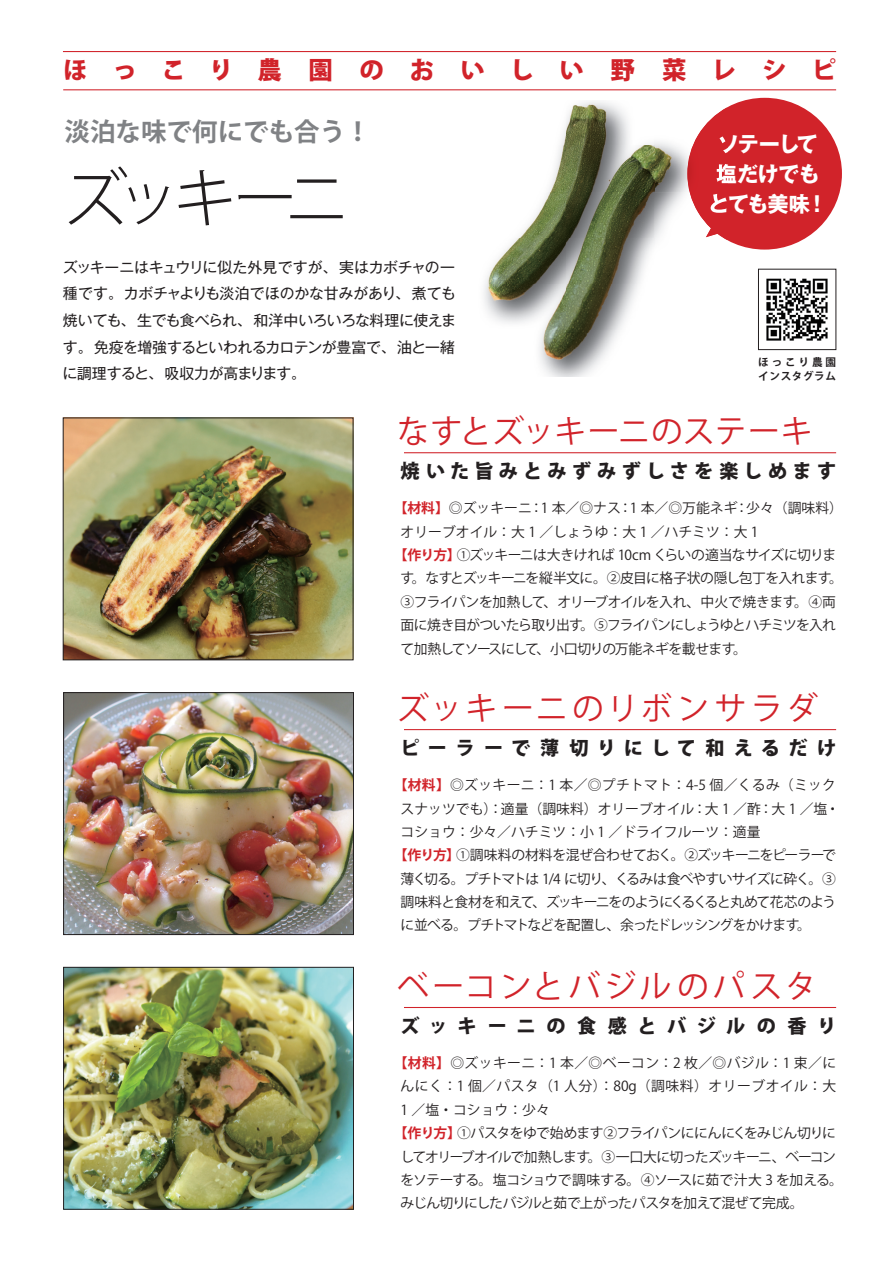
<style>
.page{position:relative;width:893px;height:1263px;background:#fff}
.page>*{position:absolute;margin:0;border:0;box-sizing:border-box;transform-origin:0 0}
.t1{font:300 63.75px "Koz Go Pro";letter-spacing:-.145em;color:#231f20}
.t2{font:31.95px "Koz Go Pro";letter-spacing:.01em;color:#d1232a}
.t3{font:31.95px "Koz Go Pro";letter-spacing:.095em;color:#d1232a}
.t4{font:31.95px "Koz Go Pro";letter-spacing:.1em;color:#d1232a}
.t5{font:700 25.5px "Koz Go Pro";color:#808285}
.t6{font:800 24.45px "Koz Go Pro";letter-spacing:1.04em;color:#d1232a}
.t7{font:700 21.3px/29.7px "Gothic MB101 Pro";letter-spacing:-.045em;color:#fff;text-align:center}
.t8{font:800 19.2px "Koz Go Pro";letter-spacing:.275em;color:#231f20}
.t9{font:800 19.2px "Koz Go Pro";letter-spacing:.43em;color:#231f20}
.t10{font:800 19.2px "Koz Go Pro";letter-spacing:.55em;color:#231f20}
.t11{font:14.85px/26.5px "Gothic MB101 Pro";letter-spacing:-.035em;color:#231f20;text-align:justify}
.t12{font:13.8px "Koz Go Pro";letter-spacing:-.035em;color:#231f20}
.t13{font:13.8px "Koz Go Pro";color:#231f20}
.t14{font:13.8px "Koz Go Pro";letter-spacing:-.065em;color:#231f20}
.t15{font:13.8px "Koz Go Pro";letter-spacing:-.07em;color:#231f20}
.t16{font:13.8px "Koz Go Pro";letter-spacing:-.075em;color:#231f20}
.t17{font:13.8px "Koz Go Pro";letter-spacing:.02em;color:#231f20}
.t18{font:13.8px "Koz Go Pro";letter-spacing:.035em;color:#231f20}
.t19{font:13.8px "Koz Go Pro";letter-spacing:.025em;color:#231f20}
.t20{font:700 10.65px/13.8px "Koz Go Pro";letter-spacing:.055em;color:#231f20}
.s1{font-weight:700;color:#d1232a}
</style>
<div class="page">
<img style="left:766px;top:278px;width:62px;height:63px">
<div style="left:758px;top:269px;width:78px;height:81px;border:1px solid #231f20"></div>
<img style="left:65px;top:420px;width:286px;height:238px">
<div style="left:63px;top:418px;width:290px;height:242px;border:1px solid #231f20"></div>
<hr style="left:404px;top:452px;width:432px;height:1px;background:#d1232a">
<div style="left:687px;top:98px;width:155px;height:152px;background:#d1232a;border-radius:50%"></div>
<img style="left:65px;top:694px;width:287px;height:239px">
<div style="left:63px;top:692px;width:291px;height:243px;border:1px solid #231f20"></div>
<img style="left:65px;top:969px;width:287px;height:238px">
<div style="left:63px;top:967px;width:291px;height:242px;border:1px solid #231f20"></div>
<hr style="left:404px;top:729px;width:432px;height:1px;background:#d1232a">
<hr style="left:404px;top:1007px;width:432px;height:1px;background:#d1232a">
<hr style="left:63px;top:89px;width:773px;height:1px;background:#d1232a">
<hr style="left:63px;top:51px;width:773px;height:1px;background:#d1232a">
<img style="left:698px;top:107px;width:30px;height:133px">
<img style="left:706px;top:216px;width:22px;height:21px">
<img style="left:719px;top:135px;width:9px;height:19px">
<img style="left:716px;top:164px;width:12px;height:20px">
<img style="left:711px;top:193px;width:17px;height:21px">
<img style="left:484px;top:101px;width:203px;height:275px">
<img style="left:687px;top:135px;width:11px;height:77px">
<h3 class="t6" style="left:63px;top:54px;width:774px">ほっこり農園のおいしい野菜レシピ</h3>
<h3 class="t5" style="left:65px;top:115px;width:308px">淡泊な味で何にでも合う！</h3>
<h3 class="t7" style="left:708px;top:127px;width:121px">ソテーして塩だけでもとても美味！</h3>
<h1 class="t1" style="left:64px;top:157px;width:286px">ズッキーニ</h1>
<p class="t11" style="left:63px;top:252px;width:395px">ズッキーニはキュウリに似た外見ですが、実はカボチャの一種です。カボチャよりも淡泊でほのかな甘みがあり、煮ても焼いても、生でも食べられ、和洋中いろいろな料理に使えます。免疫を増強するといわれるカロテンが豊富で、油と一緒に調理すると、吸収力が高まります。</p>
<p class="t20" style="left:758px;top:356px;width:79px">ほっこり農園インスタグラム</p>
<h2 class="t2" style="left:397px;top:410px;width:417px">なすとズッキーニのステーキ</h2>
<h3 class="t8" style="left:401px;top:459px;width:437px">焼いた旨みとみずみずしさを楽しめます</h3>
<p class="t13" style="left:394px;top:499px;width:451px"><span class="s1">【材料】</span>◎ズッキーニ：1 本／◎ナス：1 本／◎万能ネギ：少々（調味料）</p>
<p class="t13" style="left:401px;top:523px;width:359px">オリーブオイル：大 1 ／しょうゆ：大 1 ／ハチミツ：大 1</p>
<p class="t12" style="left:394px;top:546px;width:444px"><span class="s1">【作り方】</span>①ズッキーニは大きければ 10cm くらいの適当なサイズに切りま</p>
<p class="t12" style="left:401px;top:569px;width:444px">す。なすとズッキーニを縦半文に。②皮目に格子状の隠し包丁を入れます。</p>
<p class="t12" style="left:401px;top:593px;width:437px">③フライパンを加熱して、オリーブオイルを入れ、中火で焼きます。④両</p>
<p class="t14" style="left:401px;top:616px;width:437px">面に焼き目がついたら取り出す。⑤フライパンにしょうゆとハチミツを入れ</p>
<p class="t12" style="left:401px;top:640px;width:348px">て加熱してソースにして、小口切りの万能ネギを載せます。</p>
<h2 class="t3" style="left:397px;top:687px;width:422px">ズッキーニのリボンサラダ</h2>
<h3 class="t9" style="left:401px;top:736px;width:437px">ピーラーで薄切りにして和えるだけ</h3>
<p class="t17" style="left:394px;top:776px;width:444px"><span class="s1">【材料】</span>◎ズッキーニ：1 本／◎プチトマト：4-5 個／くるみ（ミック</p>
<p class="t13" style="left:401px;top:799px;width:440px">スナッツでも）：適量（調味料）オリーブオイル：大 1 ／酢：大 1 ／塩・</p>
<p class="t13" style="left:401px;top:823px;width:361px">コショウ：少々／ハチミツ：小 1 ／ドライフルーツ：適量</p>
<p class="t12" style="left:394px;top:846px;width:444px"><span class="s1">【作り方】</span>①調味料の材料を混ぜ合わせておく。②ズッキーニをピーラーで</p>
<p class="t15" style="left:401px;top:870px;width:437px">薄く切る。プチトマトは 1/4 に切り、くるみは食べやすいサイズに砕く。③</p>
<p class="t14" style="left:401px;top:893px;width:437px">調味料と食材を和えて、ズッキーニをのようにくるくると丸めて花芯のよう</p>
<p class="t15" style="left:401px;top:916px;width:412px">に並べる。プチトマトなどを配置し、余ったドレッシングをかけます。</p>
<h2 class="t4" style="left:397px;top:965px;width:421px">ベーコンとバジルのパスタ</h2>
<h3 class="t10" style="left:401px;top:1013px;width:437px">ズッキーニの食感とバジルの香り</h3>
<p class="t19" style="left:394px;top:1054px;width:444px"><span class="s1">【材料】</span>◎ズッキーニ：1 本／◎ベーコン：2 枚／◎バジル：1 束／に</p>
<p class="t18" style="left:401px;top:1077px;width:437px">んにく：1 個／パスタ（1 人分）：80g（調味料）オリーブオイル：大</p>
<p class="t12" style="left:401px;top:1101px;width:151px">1 ／塩・コショウ：少々</p>
<p class="t12" style="left:394px;top:1124px;width:444px"><span class="s1">【作り方】</span>①パスタをゆで始めます②フライパンににんにくをみじん切りに</p>
<p class="t16" style="left:401px;top:1147px;width:437px">してオリーブオイルで加熱します。③一口大に切ったズッキーニ、ベーコン</p>
<p class="t12" style="left:401px;top:1171px;width:444px">をソテーする。塩コショウで調味する。④ソースに茹で汁大 3 を加える。</p>
<p class="t14" style="left:401px;top:1194px;width:405px">みじん切りにしたバジルと茹で上がったパスタを加えて混ぜて完成。</p>
</div>
